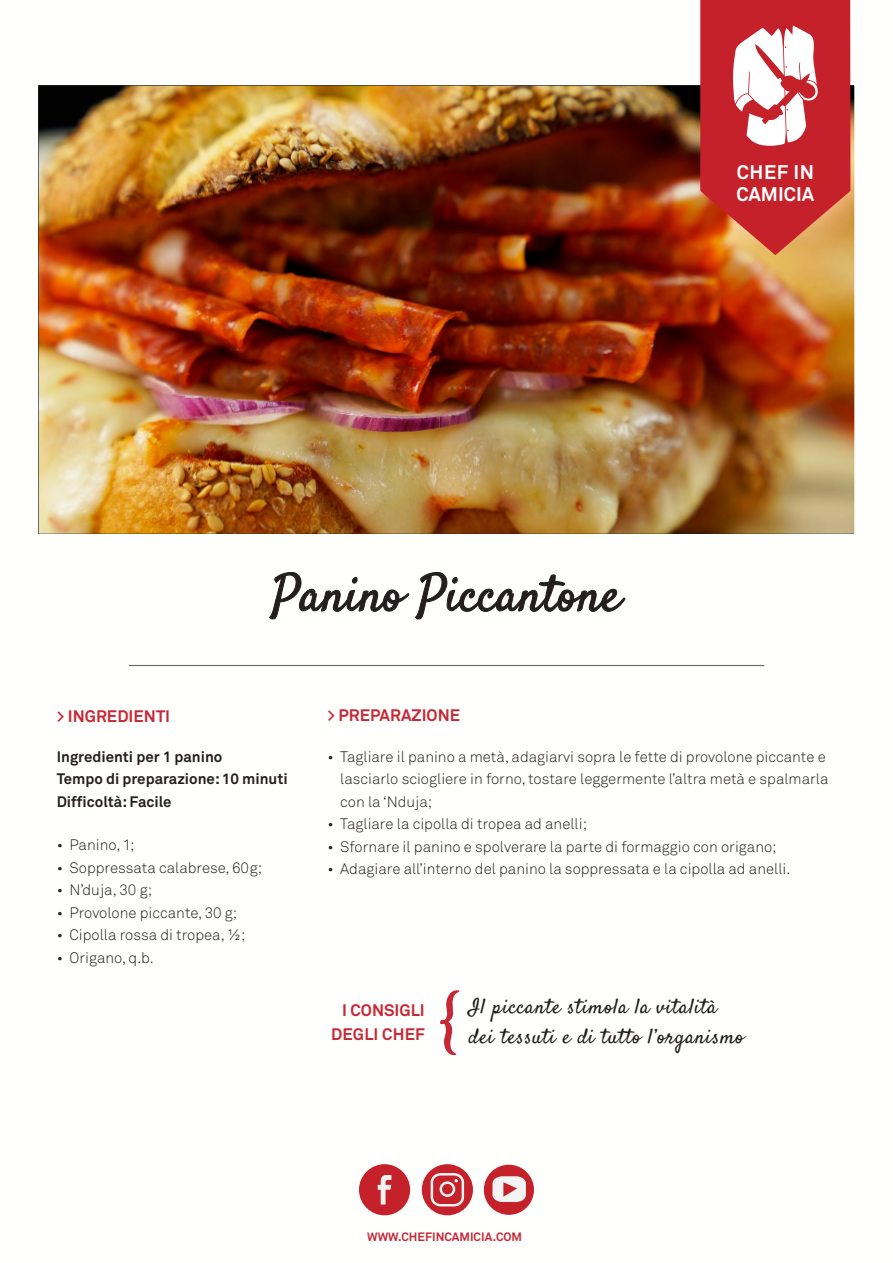
<style>
.page{position:relative;width:893px;height:1263px;background:#fff}
.page>*{position:absolute;margin:0;border:0;box-sizing:border-box;transform-origin:0 0}
.t1{font:90px "Cookie";color:#c72837}
.t2{font:51px "Satisfy";color:#231f20}
.t3{font:21px "Satisfy";letter-spacing:.03em;color:#231f20}
.t4{font:700 19.5px "Akkurat";color:#fff}
.t5{font:700 16.5px "Akkurat";color:#c72837}
.t6{font:15px/22.5px "Akkurat Leicht";color:#231f20}
.t7{font:700 15px "Akkurat";color:#231f20}
.t8{font:700 12px "Akkurat";color:#c52836}
</style>
<div class="page">
<svg style="left:269px;top:572px;width:356px;height:47px"></svg>
<hr style="left:129px;top:665px;width:635px;height:1px;background:#292c2f">
<img style="left:39px;top:86px;width:815px;height:448px">
<div style="left:359px;top:1164px;width:51px;height:51px;background:#c4212b;border-radius:50%"></div>
<svg style="left:378px;top:1175px;width:13px;height:29px"></svg>
<div style="left:422px;top:1164px;width:51px;height:51px;background:#c4212b;border-radius:50%"></div>
<svg style="left:431px;top:1173px;width:33px;height:33px"></svg>
<svg style="left:700px;top:0;width:150px;height:255px"></svg>
<div style="left:484px;top:1165px;width:50px;height:50px;background:#c4212b;border-radius:50%"></div>
<svg style="left:492px;top:1176px;width:34px;height:26px"></svg>
<p class="t4" style="left:737px;top:160px;width:79px">CHEF IN</p>
<p class="t4" style="left:736px;top:182px;width:79px">CAMICIA</p>
<p class="t2" style="left:272px;top:562px;width:350px">Panino Piccantone</p>
<p class="t5" style="left:57px;top:706px;width:115px">&gt; INGREDIENTI</p>
<p class="t7" style="left:57px;top:747px;width:167px">Ingredienti per 1 panino</p>
<p class="t7" style="left:57px;top:770px;width:233px">Tempo di preparazione: 10 minuti</p>
<p class="t7" style="left:57px;top:792px;width:116px">Difficoltà: Facile</p>
<p class="t6" style="left:57px;top:834px;width:79px">• Panino, 1;</p>
<p class="t6" style="left:57px;top:857px;width:207px">• Soppressata calabrese, 60g;</p>
<p class="t6" style="left:57px;top:879px;width:97px">• N’duja, 30 g;</p>
<p class="t6" style="left:57px;top:902px;width:182px">• Provolone piccante, 30 g;</p>
<p class="t6" style="left:57px;top:924px;width:190px">• Cipolla rossa di tropea, ½;</p>
<p class="t6" style="left:57px;top:947px;width:99px">• Origano, q.b.</p>
<p class="t5" style="left:327px;top:705px;width:134px">&gt; PREPARAZIONE</p>
<p class="t6" style="left:340px;top:745px;width:490px;text-indent:-13px">• Tagliare il panino a metà, adagiarvi sopra le fette di provolone piccante e lasciarlo sciogliere in forno, tostare leggermente l’altra metà e spalmarla con la ‘Nduja;</p>
<p class="t6" style="left:327px;top:813px;width:261px">• Tagliare la cipolla di tropea ad anelli;</p>
<p class="t6" style="left:327px;top:835px;width:451px">• Sfornare il panino e spolverare la parte di formaggio con origano;</p>
<p class="t6" style="left:327px;top:858px;width:464px">• Adagiare all’interno del panino la soppressata e la cipolla ad anelli.</p>
<p class="t5" style="left:342px;top:1000px;width:84px">I CONSIGLI</p>
<p class="t5" style="left:331px;top:1024px;width:95px">DEGLI CHEF</p>
<p class="t1" style="left:436px;top:975px;width:28px">{</p>
<p class="t3" style="left:469px;top:994px;width:250px">Il piccante stimola la vitalità</p>
<p class="t3" style="left:469px;top:1024px;width:277px">dei tessuti e di tutto l’organismo</p>
<p class="t8" style="left:367px;top:1229px;width:156px">WWW.CHEFINCAMICIA.COM</p>
</div>
